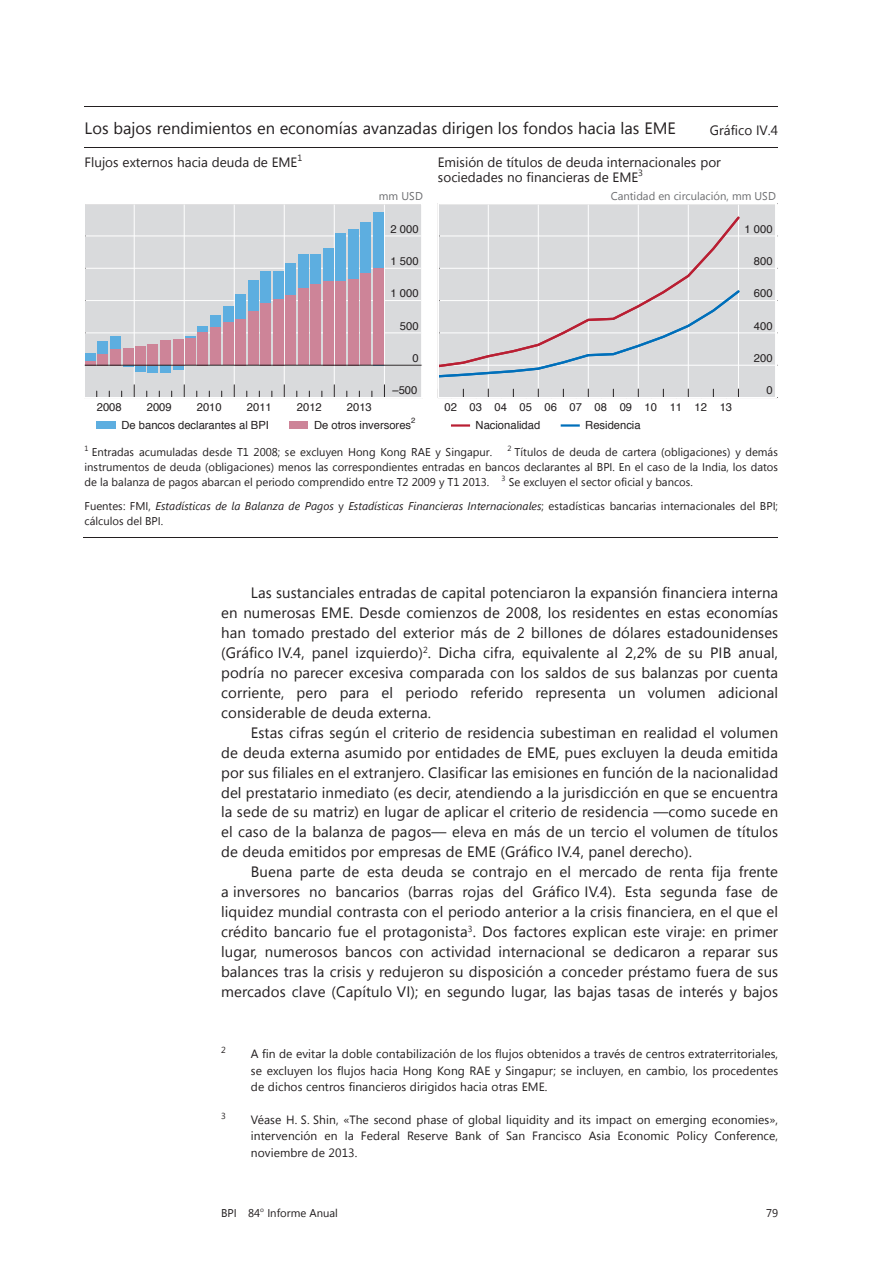
<style>
.page{position:relative;width:893px;height:1263px;background:#fff}
.page>*{position:absolute;margin:0;border:0;box-sizing:border-box;transform-origin:0 0}
.t1{font:16.5px "Segoe UI";color:#231f20}
.t2{font:15px/20px "Segoe UI";letter-spacing:.005em;color:#231f20;text-align:justify}
.t3{font:13.5px/15px "Segoe UI";color:#231f20}
.t4{font:12px/16.5px "Segoe UI";letter-spacing:.005em;color:#231f20;text-align:justify}
.t5{font:11.25px/15px "Segoe UI";color:#231f20;text-align:justify}
.t6{font:11.25px/17.4px "Helvetica";color:#231f20}
.t7{font:11.25px "Segoe UI";color:#6c6d70}
.t8{font:9px "Segoe UI";color:#231f20}
.t9{font:8.7px "Segoe UI";color:#231f20}
.t10{font:7.65px "Helvetica";color:#231f20}
.t11{font:7.5px "Segoe UI";color:#231f20}
.t12{font:6.6px "Segoe UI";color:#231f20}
.s1{font-style:italic}
</style>
<div class="page">
<hr style="left:85px;top:106px;width:693px;height:1px;background:#231f20">
<hr style="left:85px;top:147px;width:693px;height:1px;background:#231f20">
<hr style="left:83px;top:537px;width:695px;height:1px;background:#231f20">
<svg style="left:87px;top:205px;width:333px;height:191px;background:#cbc4ce"></svg>
<hr style="left:85px;top:365px;width:337px;height:1px;background:#231f20">
<div style="left:85px;top:203px;width:337px;height:195px;border:1px solid #fff"></div>
<div style="left:97px;top:421px;width:19px;height:8px;background:#5daee0"></div>
<div style="left:289px;top:421px;width:19px;height:8px;background:#cd8498"></div>
<svg style="left:439px;top:204px;width:336px;height:193px;background:#d6d6d9"></svg>
<hr style="left:451px;top:424px;width:19px;height:3px;background:#b91f33">
<hr style="left:561px;top:424px;width:19px;height:3px;background:#006fba">
<p class="t1" style="left:85px;top:117px;width:593px">Los bajos rendimientos en economías avanzadas dirigen los fondos hacia las EME</p>
<p class="t3" style="left:710px;top:122px;width:70px">Gráfico IV.4</p>
<p class="t3" style="left:85px;top:155px;width:214px">Flujos externos hacia deuda de EME</p>
<p class="t8" style="left:297px;top:151px;width:6px">1</p>
<p class="t3" style="left:438px;top:155px;width:285px">Emisión de títulos de deuda internacionales por sociedades no financieras de EME</p>
<p class="t8" style="left:638px;top:166px;width:6px">3</p>
<p class="t7" style="left:379px;top:189px;width:46px">mm USD</p>
<p class="t7" style="left:611px;top:189px;width:167px">Cantidad en circulación, mm USD</p>
<p class="t6" style="left:391px;top:220px;width:30px">2 000</p>
<p class="t6" style="left:745px;top:220px;width:30px">1 000</p>
<p class="t6" style="left:391px;top:253px;width:30px">1 500</p>
<p class="t6" style="left:754px;top:253px;width:20px">800</p>
<p class="t6" style="left:391px;top:285px;width:30px">1 000</p>
<p class="t6" style="left:754px;top:285px;width:20px">600</p>
<p class="t6" style="left:400px;top:317px;width:20px">500</p>
<p class="t6" style="left:754px;top:317px;width:20px">400</p>
<p class="t6" style="left:412px;top:350px;width:8px">0</p>
<p class="t6" style="left:754px;top:350px;width:20px">200</p>
<p class="t6" style="left:392px;top:382px;width:26px">–500</p>
<p class="t6" style="left:766px;top:382px;width:8px">0</p>
<p class="t6" style="left:97px;top:399px;width:26px">2008</p>
<p class="t6" style="left:147px;top:399px;width:26px">2009</p>
<p class="t6" style="left:197px;top:399px;width:26px">2010</p>
<p class="t6" style="left:247px;top:399px;width:26px">2011</p>
<p class="t6" style="left:297px;top:399px;width:26px">2012</p>
<p class="t6" style="left:347px;top:399px;width:26px">2013</p>
<p class="t6" style="left:122px;top:416px;width:149px">De bancos declarantes al BPI</p>
<p class="t6" style="left:314px;top:416px;width:99px">De otros inversores</p>
<p class="t10" style="left:411px;top:414px;width:6px">2</p>
<p class="t6" style="left:476px;top:399px;width:258px;text-indent:-31px">02 03 04 05 06 07 08 09 10 11 12 13<br>Nacionalidad</p>
<p class="t6" style="left:585px;top:416px;width:57px">Residencia</p>
<p class="t11" style="left:85px;top:443px;width:6px">1</p>
<p class="t5" style="left:92px;top:444px;width:402px">Entradas acumuladas desde T1 2008; se excluyen Hong Kong RAE y Singapur.</p>
<p class="t11" style="left:507px;top:443px;width:6px">2</p>
<p class="t5" style="left:85px;top:444px;width:695px;text-indent:430px">Títulos de deuda de cartera (obligaciones) y demás instrumentos de deuda (obligaciones) menos las correspondientes entradas en bancos declarantes al BPI. En el caso de la India, los datos de la balanza de pagos abarcan el periodo comprendido entre T2 2009 y T1 2013.</p>
<p class="t11" style="left:501px;top:473px;width:6px">3</p>
<p class="t5" style="left:85px;top:470px;width:695px;line-height:24px;text-indent:424px">Se excluyen el sector oficial y bancos.<br>Fuentes: FMI, <span class="s1">Estadísticas de la Balanza de Pagos</span> y <span class="s1">Estadísticas Financieras Internacionales</span>; estadísticas bancarias internacionales del BPI;</p>
<p class="t5" style="left:85px;top:513px;width:80px">cálculos del BPI.</p>
<p class="t2" style="left:221px;top:582px;width:559px;text-indent:30px">Las sustanciales entradas de capital potenciaron la expansión financiera interna en numerosas EME. Desde comienzos de 2008, los residentes en estas economías han tomado prestado del exterior más de 2 billones de dólares estadounidenses (Gráfico IV.4, panel izquierdo)<sup>2</sup>. Dicha cifra, equivalente al 2,2% de su PIB anual, podría no parecer excesiva comparada con los saldos de sus balanzas por cuenta corriente, pero para el periodo referido representa un volumen adicional considerable de deuda externa.</p>
<p class="t2" style="left:221px;top:722px;width:559px;text-indent:30px">Estas cifras según el criterio de residencia subestiman en realidad el volumen de deuda externa asumido por entidades de EME, pues excluyen la deuda emitida por sus filiales en el extranjero. Clasificar las emisiones en función de la nacionalidad del prestatario inmediato (es decir, atendiendo a la jurisdicción en que se encuentra la sede de su matriz) en lugar de aplicar el criterio de residencia —como sucede en el caso de la balanza de pagos— eleva en más de un tercio el volumen de títulos de deuda emitidos por empresas de EME (Gráfico IV.4, panel derecho).</p>
<p class="t2" style="left:221px;top:862px;width:559px;text-indent:30px">Buena parte de esta deuda se contrajo en el mercado de renta fija frente a inversores no bancarios (barras rojas del Gráfico IV.4). Esta segunda fase de liquidez mundial contrasta con el periodo anterior a la crisis financiera, en el que el crédito bancario fue el protagonista<sup>3</sup>. Dos factores explican este viraje: en primer lugar, numerosos bancos con actividad internacional se dedicaron a reparar sus balances tras la crisis y redujeron su disposición a conceder préstamo fuera de sus mercados clave (Capítulo VI); en segundo lugar, las bajas tasas de interés y bajos</p>
<p class="t9" style="left:221px;top:1044px;width:6px">2</p>
<p class="t4" style="left:251px;top:1045px;width:529px">A fin de evitar la doble contabilización de los flujos obtenidos a través de centros extraterritoriales, se excluyen los flujos hacia Hong Kong RAE y Singapur; se incluyen, en cambio, los procedentes de dichos centros financieros dirigidos hacia otras EME.</p>
<p class="t9" style="left:221px;top:1109px;width:6px">3</p>
<p class="t4" style="left:251px;top:1111px;width:529px">Véase H. S. Shin, «The second phase of global liquidity and its impact on emerging economies», intervención en la Federal Reserve Bank of San Francisco Asia Economic Policy Conference, noviembre de 2013.</p>
<p class="t12" style="left:260px;top:1205px;width:5px">o</p>
<p class="t5" style="left:267px;top:1205px;width:72px">Informe Anual</p>
<p class="t5" style="left:221px;top:1205px;width:41px">BPI 84</p>
<p class="t5" style="left:766px;top:1205px;width:14px">79</p>
</div>
